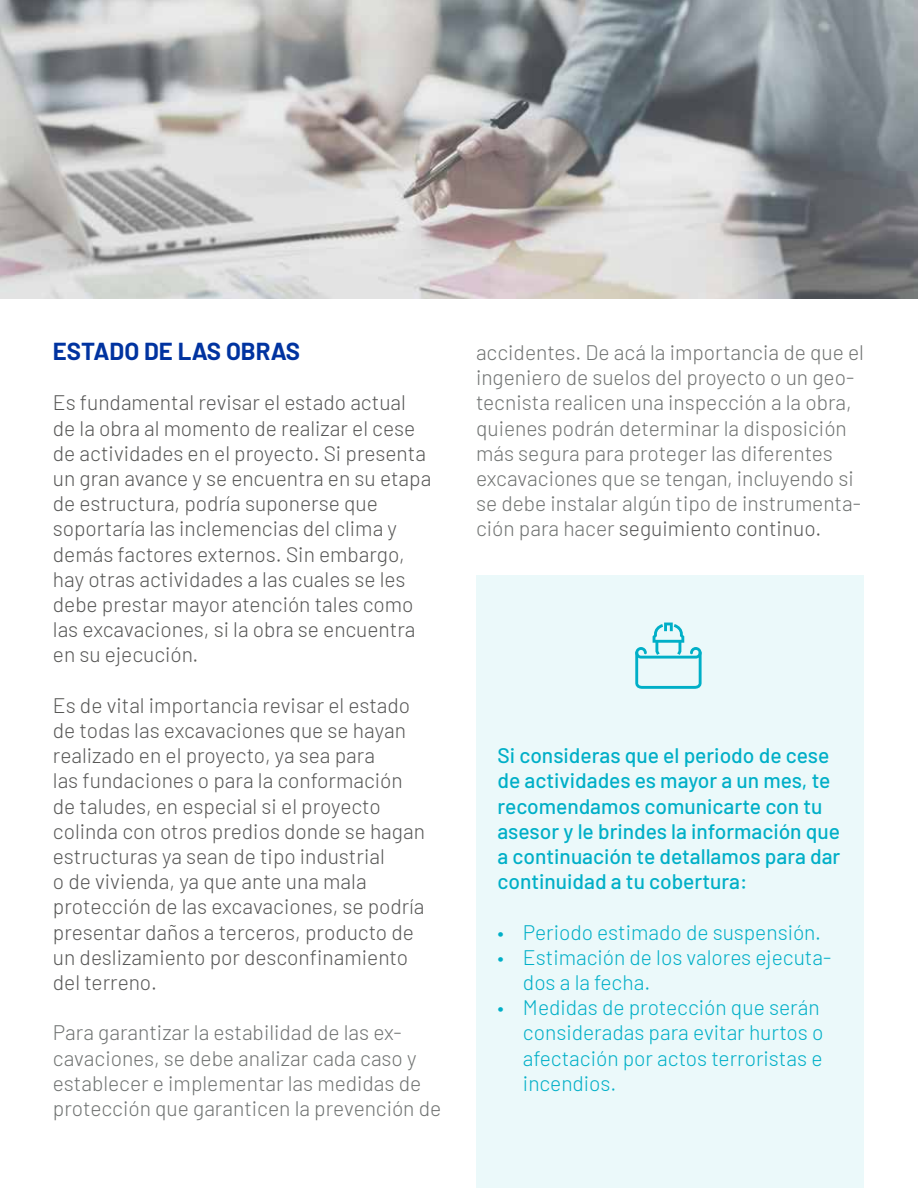
<style>
.page{position:relative;width:918px;height:1188px;background:#fff}
.page>*{position:absolute;margin:0;border:0;box-sizing:border-box;transform-origin:0 0}
.t1{font:700 24px "Barlow";color:#0033a0}
.t2{font:300 21px/25.2px "Barlow";color:#575756}
.t3{font:300 21px/25.2px "Barlow";color:#707372}
.t4{font:500 21px/25.2px "Barlow";color:#00afc7}
.t5{font:300 21px/25.2px "Barlow";color:#00afc7}
.s1{color:#575756}
</style>
<div class="page">
<img style="left:0;top:0;width:918px;height:298px">
<div style="left:476px;top:575px;width:388px;height:613px;background:#ebf9fa"></div>
<svg style="left:635px;top:623px;width:67px;height:66px"></svg>
<p class="t1" style="left:53px;top:334px;width:249px">ESTADO DE LAS OBRAS</p>
<p class="t2" style="left:53px;top:389px;width:380px">Es fundamental revisar el estado actual de la obra al momento de realizar el cese de actividades en el proyecto. Si presenta un gran avance y se encuentra en su etapa de estructura, podría suponerse que soportaría las inclemencias del clima y demás factores externos. Sin embargo, hay otras actividades a las cuales se les debe prestar mayor atención tales como las excavaciones, si la obra se encuentra en su ejecución.</p>
<p class="t2" style="left:53px;top:691px;width:374px">Es de vital importancia revisar el estado de todas las excavaciones que se hayan realizado en el proyecto, ya sea para<br>las fundaciones o para la conformación de taludes, en especial si el proyecto colinda con otros predios donde se hagan estructuras ya sean de tipo industrial<br>o de vivienda, ya que ante una mala protección de las excavaciones, se podría presentar daños a terceros, producto de un deslizamiento por desconfinamiento del terreno.</p>
<p class="t3" style="left:53px;top:1019px;width:390px">Para garantizar la estabilidad de las ex&shy;cavaciones, se debe analizar cada caso y establecer e implementar las medidas de protección que garanticen la prevención de</p>
<p class="t3" style="left:476px;top:338px;width:389px">accidentes. De acá la importancia de que el ingeniero de suelos del proyecto o un geo&shy;tecnista realicen una inspección a la obra, quienes podrán determinar la disposición más segura para proteger las diferentes excavaciones que se tengan, incluyendo si se debe instalar algún tipo de instrumenta&shy;ción para hacer <span class="s1">seguimiento continuo.</span></p>
<p class="t4" style="left:497px;top:741px;width:344px">Si consideras que el periodo de cese de actividades es mayor a un mes, te recomendamos comunicarte con tu asesor y le brindes la información que a continuación te detallamos para dar continuidad a tu cobertura:</p>
<p class="t5" style="left:497px;top:918px;width:325px">• Periodo estimado de suspensión.</p>
<p class="t5" style="left:523px;top:943px;width:310px;text-indent:-26px">• Estimación de los valores ejecuta&shy;dos a la fecha.</p>
<p class="t5" style="left:523px;top:993px;width:302px;text-indent:-26px">• Medidas de protección que serán consideradas para evitar hurtos o afectación por actos terroristas e incendios.</p>
</div>
